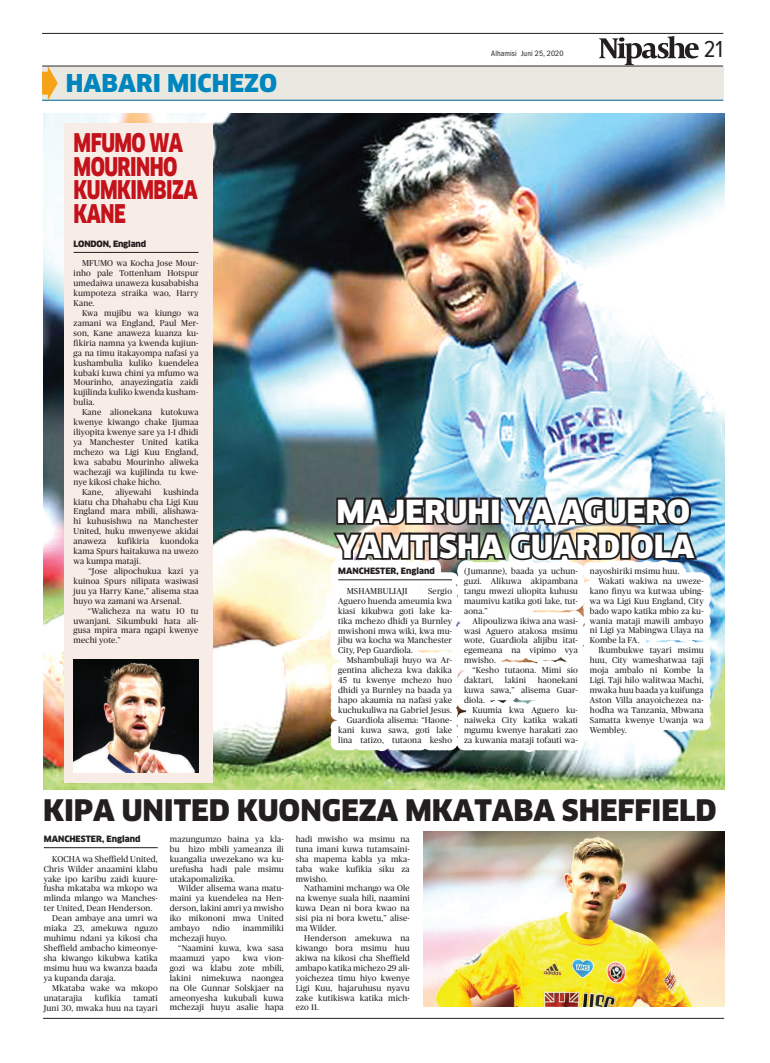
<style>
.page{position:relative;width:770px;height:1063px;background:#fff}
.page>*{position:absolute;margin:0;border:0;box-sizing:border-box;transform-origin:0 0}
.t1{font:900 31px/35px "Clan OSF";letter-spacing:-.005em;color:#fff}
.t2{font:900 29px "Clan OSF";letter-spacing:-.005em;color:#231f20}
.t3{font:900 25.2px/23.4px "Clan OSF";letter-spacing:-.03em;color:#c4121a;scale:.76 1}
.t4{font:900 24px "Clan OSF";color:#0086be}
.t5{font:24px "Proxima Nova Cond";color:#231f20}
.t6{font:8.5px/9.9px "Publico";letter-spacing:.02em;color:#231f20;text-align:justify}
.t7{font:900 8.5px "Clan";color:#231f20}
.t8{font:900 8.5px "Clan";letter-spacing:-.02em;color:#231f20}
.t9{font:condensed 8px "Franklin Gothic";letter-spacing:.01em;color:#231f20}
</style>
<div class="page">
<div style="left:42px;top:67px;width:681px;height:33px;background:#e9e9e1"></div>
<hr style="left:42px;top:100px;width:681px;height:1px;background:#00689e">
<svg style="left:42px;top:67px;width:16px;height:33px"></svg>
<hr style="left:42px;top:33px;width:681px;height:1px;background:#231f20">
<hr style="left:42px;top:66px;width:681px;height:1px;background:#231f20">
<svg style="left:599px;top:36px;width:99px;height:29px"></svg>
<hr style="left:43px;top:1018px;width:681px;height:1px;background:#231f20">
<img style="left:43px;top:113px;width:681px;height:676px">
<div style="left:64px;top:123px;width:149px;height:659px;background:#f8ece7"></div>
<div style="left:330px;top:560px;width:380px;height:191px;background:#fff"></div>
<hr style="left:338px;top:580px;width:114px;height:1px;background:#231f20">
<hr style="left:74px;top:252px;width:124px;height:1px;background:#231f20">
<img style="left:74px;top:660px;width:124px;height:112px">
<hr style="left:44px;top:848px;width:114px;height:1px;background:#231f20">
<img style="left:424px;top:832px;width:300px;height:175px">
<img style="left:331px;top:494px;width:368px;height:69px">
<h3 class="t4" style="left:66px;top:70px;width:213px">HABARI MICHEZO</h3>
<h3 class="t3" style="left:74px;top:132px;width:146px">MFUMO WA<br>MOURINHO<br>KUMKIMBIZA<br>KANE</h3>
<p class="t8" style="left:74px;top:239px;width:74px">LONDON, England</p>
<p class="t6" style="left:74px;top:259px;width:126px;text-indent:8px">MFUMO wa Kocha Jose Mour&shy;inho pale Tottenham Hotspur umedaiwa unaweza kusababisha kumpoteza straika wao, Harry Kane.</p>
<p class="t6" style="left:74px;top:308px;width:126px;text-indent:8px">Kwa mujibu wa kiungo wa zamani wa England, Paul Mer&shy;son, Kane anaweza kuanza ku&shy;fikiria namna ya kwenda kujiun&shy;ga na timu itakayompa nafasi ya kushambulia kuliko kuendelea kubaki kuwa chini ya mfumo wa Mourinho, anayezingatia zaidi kujilinda kuliko kwenda kusham&shy;bulia.</p>
<p class="t6" style="left:82px;top:407px;width:118px">Kane alionekana kutokuwa</p>
<p class="t6" style="left:74px;top:417px;width:126px">kwenye kiwango chake Ijumaa</p>
<p class="t6" style="left:74px;top:427px;width:126px">iliyopita kwenye sare ya 1-1 dhidi</p>
<p class="t6" style="left:74px;top:437px;width:126px">ya Manchester United katika</p>
<p class="t6" style="left:74px;top:447px;width:126px">mchezo wa Ligi Kuu England,</p>
<p class="t6" style="left:74px;top:457px;width:126px">kwa sababu Mourinho aliweka</p>
<p class="t6" style="left:74px;top:467px;width:126px">wachezaji wa kujilinda tu kwe-</p>
<p class="t6" style="left:74px;top:477px;width:89px">nye kikosi chake hicho.</p>
<p class="t6" style="left:82px;top:487px;width:23px">Kane,</p>
<p class="t6" style="left:115px;top:487px;width:38px">aliyewahi</p>
<p class="t6" style="left:74px;top:487px;width:126px;text-indent:90px">kushinda kiatu cha Dhahabu cha Ligi Kuu England mara mbili, alishawa&shy;hi kuhusishwa na Manchester United, huku mwenyewe akidai anaweza</p>
<p class="t6" style="left:117px;top:536px;width:33px">kufikiria</p>
<p class="t6" style="left:74px;top:536px;width:126px;text-indent:87px">kuondoka kama Spurs haitakuwa na uwezo wa kumpa mataji.</p>
<p class="t6" style="left:74px;top:566px;width:126px;text-indent:15px">“Jose alipochukua kazi ya kuinoa Spurs nilipata wasiwasi juu ya Harry Kane,” alisema staa huyo wa zamani wa Arsenal.</p>
<p class="t6" style="left:74px;top:606px;width:126px;text-indent:14px">“Walicheza na watu 10 tu uwanjani. Sikumbuki hata ali&shy;gusa mpira mara ngapi kwenye mechi yote.”</p>
<p class="t9" style="left:491px;top:49px;width:74px">Alhamisi Juni 25, 2020</p>
<h3 class="t5" style="left:703px;top:38px;width:21px">21</h3>
<h1 class="t1" style="left:336px;top:494px;width:359px">MAJERUHI YA AGUERO<br>YAMTISHA GUARDIOLA</h1>
<p class="t7" style="left:338px;top:566px;width:98px">MANCHESTER, England</p>
<p class="t6" style="left:347px;top:586px;width:62px">MSHAMBULIAJI</p>
<p class="t6" style="left:338px;top:586px;width:115px;text-indent:90px">Sergio Aguero huenda ameumia kwa kiasi kikubwa goti lake ka&shy;tika mchezo dhidi ya Burnley mwishoni mwa wiki, kwa mu&shy;jibu wa kocha wa Manchester City, Pep Guardiola.</p>
<p class="t6" style="left:338px;top:655px;width:115px;text-align:right">Mshambuliaji huyo wa Ar&shy;gentina alicheza kwa dakika<br>45 tu kwenye mchezo huo dhidi ya Burnley na baada ya hapo akaumia na nafasi yake kuchukuliwa na Gabriel Jesus.<br>Guardiola alisema: “Haone&shy;kani kuwa sawa, goti lake lina tatizo, tutaona kesho</p>
<p class="t6" style="left:464px;top:566px;width:115px">( Jumanne), baada ya uchun&shy;guzi. Alikuwa akipambana tangu mwezi uliopita kuhusu maumivu katika goti lake, tut&shy;aona.”</p>
<p class="t6" style="left:464px;top:616px;width:115px;text-indent:8px">Alipoulizwa ikiwa ana wasi&shy;wasi Aguero atakosa msimu wote, Guardiola alijibu itat&shy;egemeana na vipimo vya mwisho.</p>
<p class="t6" style="left:464px;top:665px;width:115px;text-indent:8px">“Kesho tutaona. Mimi sio daktari,</p>
<p class="t6" style="left:464px;top:675px;width:115px;text-indent:74px">haonekani kuwa sawa,” alisema Guar&shy;diola.</p>
<p class="t6" style="left:464px;top:705px;width:115px;text-indent:8px">Kuumia kwa Aguero ku&shy;naiweka City katika wakati mgumu kwenye harakati zao za kuwania mataji tofauti wa-</p>
<p class="t6" style="left:505px;top:675px;width:23px">lakini</p>
<p class="t6" style="left:590px;top:566px;width:91px">nayoshiriki msimu huu.</p>
<p class="t6" style="left:598px;top:576px;width:107px">Wakati wakiwa na uweze-</p>
<p class="t6" style="left:590px;top:586px;width:115px">kano finyu wa kutwaa ubing-</p>
<p class="t6" style="left:590px;top:596px;width:115px">wa wa Ligi Kuu England, City</p>
<p class="t6" style="left:590px;top:606px;width:115px">bado wapo katika mbio za ku-</p>
<p class="t6" style="left:590px;top:616px;width:115px">wania mataji mawili ambayo</p>
<p class="t6" style="left:590px;top:626px;width:115px">ni Ligi ya Mabingwa Ulaya na</p>
<p class="t6" style="left:590px;top:635px;width:51px">Kombe la FA.</p>
<p class="t6" style="left:598px;top:645px;width:107px">Ikumbukwe tayari msimu</p>
<p class="t6" style="left:590px;top:655px;width:115px">huu, City wameshatwaa taji</p>
<p class="t6" style="left:590px;top:665px;width:115px">moja ambalo ni Kombe la</p>
<p class="t6" style="left:590px;top:675px;width:115px">Ligi. Taji hilo walitwaa Machi,</p>
<p class="t6" style="left:590px;top:685px;width:115px">mwaka huu baada ya kuifunga</p>
<p class="t6" style="left:590px;top:695px;width:115px">Aston Villa anayoichezea na-</p>
<p class="t6" style="left:590px;top:705px;width:115px">hodha wa Tanzania, Mbwana</p>
<p class="t6" style="left:590px;top:715px;width:115px">Samatta kwenye Uwanja wa</p>
<p class="t6" style="left:590px;top:725px;width:38px">Wembley.</p>
<h2 class="t2" style="left:43px;top:794px;width:318px">KI PA UNITED KUONGEZA</h2>
<h2 class="t2" style="left:405px;top:794px;width:109px">MKATABA</h2>
<h2 class="t2" style="left:562px;top:794px;width:20px">SHE</h2>
<h2 class="t2" style="left:617px;top:794px;width:100px">FFIELD</h2>
<p class="t7" style="left:44px;top:834px;width:98px">MANCHESTER, England</p>
<p class="t6" style="left:52px;top:854px;width:107px">KOCHA wa Sheffield United,</p>
<p class="t6" style="left:44px;top:864px;width:115px">Chris Wilder anaamini klabu</p>
<p class="t6" style="left:44px;top:874px;width:115px">yake ipo karibu zaidi kuure-</p>
<p class="t6" style="left:44px;top:884px;width:115px">fusha mkataba wa mkopo wa</p>
<p class="t6" style="left:44px;top:893px;width:115px">mlinda mlango wa Manches-</p>
<p class="t6" style="left:44px;top:903px;width:110px">ter United, Dean Henderson.</p>
<p class="t6" style="left:52px;top:913px;width:107px">Dean ambaye ana umri wa</p>
<p class="t6" style="left:44px;top:923px;width:115px">miaka 23, amekuwa nguzo</p>
<p class="t6" style="left:44px;top:933px;width:115px">muhimu ndani ya kikosi cha</p>
<p class="t6" style="left:44px;top:943px;width:115px">Sheffield ambacho kimeonye-</p>
<p class="t6" style="left:44px;top:953px;width:115px">sha kiwango kikubwa katika</p>
<p class="t6" style="left:44px;top:963px;width:115px">msimu huu wa kwanza baada</p>
<p class="t6" style="left:44px;top:973px;width:73px">ya kupanda daraja.</p>
<p class="t6" style="left:52px;top:983px;width:107px">Mkataba wake wa mkopo</p>
<p class="t6" style="left:44px;top:993px;width:40px">unatarajia</p>
<p class="t6" style="left:95px;top:993px;width:27px">kufikia</p>
<p class="t6" style="left:44px;top:993px;width:115px;text-align:right">tamati<br>Juni 30, mwaka huu na tayari</p>
<p class="t6" style="left:170px;top:834px;width:115px">mazungumzo baina ya kla&shy;bu hizo mbili yameanza ili kuangalia uwezekano wa ku&shy;urefusha hadi pale msimu utakapomalizika.</p>
<p class="t6" style="left:170px;top:884px;width:115px;text-indent:8px">Wilder alisema wana matu&shy;maini ya kuendelea na Hen&shy;derson, lakini amri ya mwisho iko mikononi mwa United ambayo</p>
<p class="t6" style="left:212px;top:923px;width:19px">ndio</p>
<p class="t6" style="left:243px;top:923px;width:43px">inammiliki</p>
<p class="t6" style="left:170px;top:933px;width:59px">mchezaji huyo.</p>
<p class="t6" style="left:178px;top:943px;width:107px">“Naamini kuwa, kwa sasa</p>
<p class="t6" style="left:170px;top:953px;width:62px">maamuzi yapo</p>
<p class="t6" style="left:170px;top:953px;width:115px;text-indent:73px">kwa vion&shy;gozi wa klabu zote mbili, lakini nimekuwa naongea na Ole Gunnar Solskjaer na ameonyesha kukubali kuwa mchezaji huyu asalie hapa</p>
<p class="t6" style="left:296px;top:834px;width:115px">hadi mwisho wa msimu na tuna imani kuwa tutamsaini&shy;sha mapema kabla ya mka&shy;taba wake kufikia siku za mwisho.</p>
<p class="t6" style="left:296px;top:884px;width:115px;text-indent:8px">Nathamini mchango wa Ole na kwenye suala hili, naamini kuwa Dean ni bora kwao na sisi pia ni bora kwetu,” alise&shy;ma Wilder.</p>
<p class="t6" style="left:296px;top:933px;width:115px;text-indent:8px">Henderson amekuwa na kiwango bora msimu huu akiwa na kikosi cha Sheffield ambapo katika michezo 29 ali&shy;yoichezea timu hiyo kwenye Ligi Kuu, hajaruhusu nyavu zake kutikiswa katika mich&shy;ezo 11.</p>
</div>
